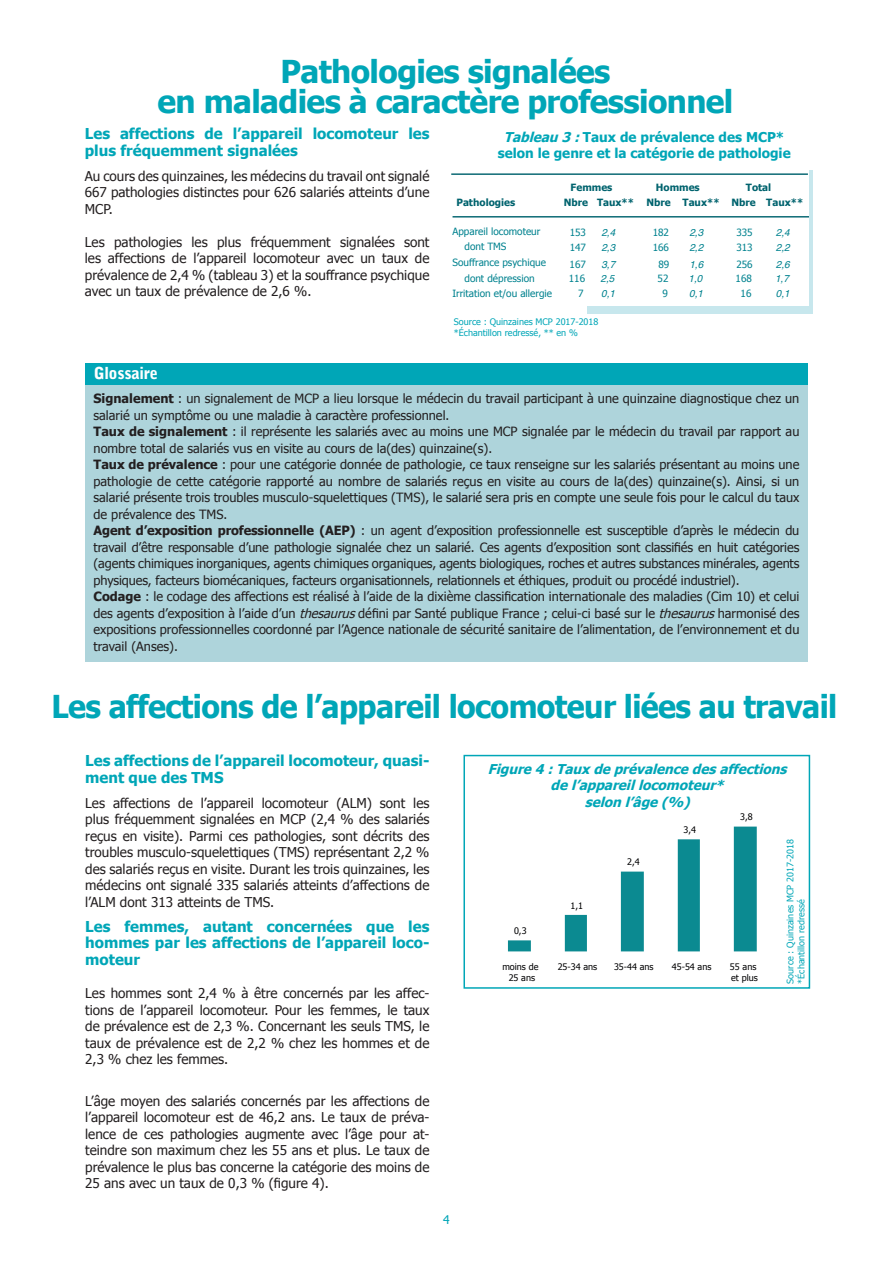
<style>
.page{position:relative;width:893px;height:1263px;background:#fff}
.page>*{position:absolute;margin:0;border:0;box-sizing:border-box;transform-origin:0 0}
.Titre_de_chapitre{font:700 31.5px "Tahoma";letter-spacing:-.02em;color:#00a6b7}
.Titre_de_chapitre-2{font:700 31.5px "Tahoma";letter-spacing:-.02em;color:#00a6b7;scale:.96 1}
.Titre_de_chapitre-3{font:900 16.5px "Bell Gothic Std";letter-spacing:-.02em;color:#fff}
.Exergue{font:700 15px/16.5px "Tahoma";color:#00a6b7}
.Texte_commentaire{font:13.5px/16.5px "Tahoma";color:#231f20;text-align:justify}
.Exergue-2{font:13.5px/16.5px "Tahoma";color:#231f20;text-align:justify}
.Titre_graphique{font:italic 700 13.5px "Tahoma";color:#00a6b7}
.Titre_graphique-2{font:700 13.5px "Tahoma";color:#00a6b7}
.Texte_commentaire-2{font:12.75px/16.5px "Tahoma";color:#231f20;text-align:justify}
.t1{font:12px "Tahoma";color:#00a6b7}
.t2{font:10.05px/14.7px "Tahoma";color:#00828f}
.t3{font:700 10.05px "Tahoma";color:#00636e}
.t4{font:italic 10.05px "Helvetica";color:#00828f}
.Titre_graphique-3{font:9px "Tahoma";color:#00a6b7}
.t5{font:9px/10.8px "Tahoma";color:#000002;text-align:center}
.s1{font-style:italic}
.s2{font-weight:700}
</style>
<div class="page">
<svg style="left:508px;top:826px;width:249px;height:125px"></svg>
<div style="left:463px;top:755px;width:347px;height:234px;border:2px solid #00a6b7"></div>
<div style="left:587px;top:170px;width:225px;height:144px;background:#c7e7ed"></div>
<div style="left:447px;top:167px;width:362px;height:138px;background:#fff"></div>
<hr style="left:452px;top:216px;width:357px;height:1px;background:#00636e">
<hr style="left:451px;top:173px;width:357px;height:2px;background:#00636e">
<div style="left:85px;top:385px;width:723px;height:276px;background:#aed4db"></div>
<div style="left:85px;top:363px;width:723px;height:22px;background:#00a6b7"></div>
<p class="Titre_de_chapitre" style="left:281px;top:49px;width:331px">Pathologies signalées</p>
<p class="Titre_de_chapitre" style="left:157px;top:79px;width:577px">en maladies à caractère professionnel</p>
<p class="Exergue" style="left:85px;top:124px;width:346px">Les affections de l’appareil locomoteur les plus fréquemment signalées</p>
<p class="Texte_commentaire" style="left:85px;top:167px;width:346px">Au cours des quinzaines, les médecins du travail ont signalé 667 pathologies distinctes pour 626 salariés atteints d’une MCP.</p>
<p class="Texte_commentaire" style="left:85px;top:233px;width:346px">Les pathologies les plus fréquemment signalées sont les affections de l’appareil locomoteur avec un taux de prévalence de 2,4 % (tableau 3) et la souffrance psychique avec un taux de prévalence de 2,6 %.</p>
<p class="Titre_de_chapitre-3" style="left:94px;top:363px;width:66px">Glossaire</p>
<p class="Titre_graphique-2" style="left:504px;top:128px;width:282px"><span class="s1">Tableau 3:</span>Taux de prévalence des MCP*</p>
<p class="Titre_graphique-2" style="left:498px;top:144px;width:294px">selon le genre et la catégorie de pathologie</p>
<p class="t3" style="left:456px;top:195px;width:60px">Pathologies</p>
<p class="t3" style="left:571px;top:180px;width:43px">Femmes</p>
<p class="t3" style="left:656px;top:180px;width:45px">Hommes</p>
<p class="t3" style="left:746px;top:180px;width:27px">Total</p>
<p class="t3" style="left:564px;top:196px;width:72px">Nbre Taux**</p>
<p class="t3" style="left:646px;top:195px;width:159px">Nbre Taux** Nbre Taux**</p>
<p class="t2" style="left:464px;top:224px;width:77px;text-indent:-12px">Appareil locomoteur dont TMS</p>
<p class="t2" style="left:452px;top:255px;width:95px">Souffrance psychique</p>
<p class="t2" style="left:452px;top:286px;width:101px">Irritation et/ou allergie</p>
<p class="t2" style="left:570px;top:224px;width:18px">153</p>
<p class="t4" style="left:601px;top:224px;width:15px">2,4</p>
<p class="t2" style="left:653px;top:224px;width:18px">182</p>
<p class="t4" style="left:689px;top:224px;width:15px">2,3</p>
<p class="t2" style="left:736px;top:224px;width:18px">335</p>
<p class="t4" style="left:776px;top:224px;width:15px">2,4</p>
<p class="t2" style="left:570px;top:239px;width:18px">147</p>
<p class="t4" style="left:601px;top:239px;width:15px">2,3</p>
<p class="t2" style="left:653px;top:239px;width:18px">166</p>
<p class="t4" style="left:689px;top:239px;width:15px">2,2</p>
<p class="t2" style="left:736px;top:239px;width:18px">313</p>
<p class="t4" style="left:776px;top:239px;width:15px">2,2</p>
<p class="t2" style="left:570px;top:256px;width:18px">167</p>
<p class="t4" style="left:601px;top:256px;width:15px">3,7</p>
<p class="t2" style="left:658px;top:256px;width:12px">89</p>
<p class="t4" style="left:689px;top:256px;width:15px">1,6</p>
<p class="t2" style="left:736px;top:256px;width:18px">256</p>
<p class="t4" style="left:776px;top:256px;width:15px">2,6</p>
<p class="t2" style="left:464px;top:270px;width:72px">dont dépression</p>
<p class="t2" style="left:569px;top:270px;width:18px">116</p>
<p class="t4" style="left:601px;top:270px;width:15px">2,5</p>
<p class="t2" style="left:658px;top:270px;width:12px">52</p>
<p class="t4" style="left:688px;top:270px;width:15px">1,0</p>
<p class="t2" style="left:736px;top:270px;width:18px">168</p>
<p class="t4" style="left:775px;top:270px;width:15px">1,7</p>
<p class="t2" style="left:578px;top:286px;width:7px">7</p>
<p class="t4" style="left:601px;top:286px;width:15px">0,1</p>
<p class="t2" style="left:663px;top:286px;width:7px">9</p>
<p class="t4" style="left:689px;top:286px;width:15px">0,1</p>
<p class="t2" style="left:740px;top:286px;width:12px">16</p>
<p class="t4" style="left:776px;top:286px;width:15px">0,1</p>
<p class="Titre_graphique-3" style="left:454px;top:316px;width:146px">Source : Quinzaines MCP 2017-2018</p>
<p class="Titre_graphique-3" style="left:454px;top:327px;width:125px">*Échantillon redressé, ** en %</p>
<p class="Texte_commentaire-2" style="left:94px;top:390px;width:707px"><span class="s2">Signalement</span> : un signalement de MCP a lieu lorsque le médecin du travail participant à une quinzaine diagnostique chez un salarié un symptôme ou une maladie à caractère professionnel.</p>
<p class="Texte_commentaire-2" style="left:94px;top:423px;width:707px"><span class="s2">Taux de signalement</span> : il représente les salariés avec au moins une MCP signalée par le médecin du travail par rapport au nombre total de salariés vus en visite au cours de la(des) quinzaine(s).</p>
<p class="Texte_commentaire-2" style="left:94px;top:456px;width:707px"><span class="s2">Taux de prévalence</span> : pour une catégorie donnée de pathologie, ce taux renseigne sur les salariés présentant au moins une pathologie de cette catégorie rapporté au nombre de salariés reçus en visite au cours de la(des) quinzaine(s). Ainsi, si un salarié présente trois troubles musculo-squelettiques (TMS), le salarié sera pris en compte une seule fois pour le calcul du taux de prévalence des TMS.</p>
<p class="Texte_commentaire-2" style="left:94px;top:522px;width:707px"><span class="s2">Agent d’exposition professionnelle (AEP)</span> : un agent d’exposition professionnelle est susceptible d’après le médecin du travail d’être responsable d’une pathologie signalée chez un salarié. Ces agents d’exposition sont classifiés en huit catégories (agents chimiques inorganiques, agents chimiques organiques, agents biologiques, roches et autres substances minérales, agents physiques, facteurs biomécaniques, facteurs organisationnels, relationnels et éthiques, produit ou procédé industriel).</p>
<p class="Texte_commentaire-2" style="left:94px;top:588px;width:707px"><span class="s2">Codage</span> : le codage des affections est réalisé à l’aide de la dixième classification internationale des maladies (Cim 10) et celui des agents d’exposition à l’aide d’un <span class="s1">thesaurus</span>défini par Santé publique France ; celui-ci basé sur le <span class="s1">thesaurus</span>harmonisé des expositions professionnelles coordonné par l’Agence nationale de sécurité sanitaire de l’alimentation, de l’environnement et du travail (Anses).</p>
<p class="Titre_de_chapitre-2" style="left:51px;top:685px;width:820px">Les affections de l’appareil locomoteur liées au travail</p>
<p class="Exergue" style="left:85px;top:752px;width:346px">Les affections de l’appareil locomoteur, quasi&shy;ment que des TMS</p>
<p class="Texte_commentaire" style="left:85px;top:794px;width:346px">Les affections de l’appareil locomoteur (ALM) sont les plus fréquemment signalées en MCP (2,4 % des salariés reçus en visite). Parmi ces pathologies, sont décrits des troubles musculo-squelettiques (TMS) représentant 2,2 % des salariés reçus en visite. Durant les trois quinzaines, les médecins ont signalé 335 salariés atteints d’affections de l’ALM dont 313 atteints de TMS.</p>
<p class="Exergue" style="left:85px;top:917px;width:346px;text-align:justify">Les femmes, autant concernées que les hommes par les affections de l’appareil loco&shy;moteur</p>
<p class="Exergue-2" style="left:85px;top:984px;width:346px">Les hommes sont 2,4 % à être concernés par les affec&shy;tions de l’appareil locomoteur. Pour les femmes, le taux de prévalence est de 2,3 %. Concernant les seuls TMS, le taux de prévalence est de 2,2 % chez les hommes et de 2,3 % chez les femmes.</p>
<p class="Texte_commentaire" style="left:85px;top:1092px;width:346px">L’âge moyen des salariés concernés par les affections de l’appareil locomoteur est de 46,2 ans. Le taux de préva&shy;lence de ces pathologies augmente avec l’âge pour at&shy;teindre son maximum chez les 55 ans et plus. Le taux de prévalence le plus bas concerne la catégorie des moins de 25 ans avec un taux de 0,3 % (figure 4).</p>
<p class="t1" style="left:443px;top:1212px;width:8px">4</p>
<p class="Titre_graphique" style="left:488px;top:760px;width:305px">Figure4:Tauxdeprévalencedesaffections</p>
<p class="Titre_graphique" style="left:551px;top:776px;width:179px">del’appareillocomoteur*</p>
<p class="Titre_graphique" style="left:585px;top:792px;width:111px">selon l’âge(%)</p>
<p class="t5" style="left:514px;top:925px;width:14px">0,3</p>
<p class="t5" style="left:570px;top:899px;width:14px">1,1</p>
<p class="t5" style="left:627px;top:856px;width:14px">2,4</p>
<p class="t5" style="left:684px;top:824px;width:14px">3,4</p>
<p class="t5" style="left:740px;top:811px;width:14px">3,8</p>
<p class="t5" style="left:502px;top:961px;width:38px">moins de<br>25 ans</p>
<p class="t5" style="left:558px;top:961px;width:41px">25-34 ans</p>
<p class="t5" style="left:614px;top:961px;width:41px">35-44 ans</p>
<p class="t5" style="left:672px;top:961px;width:41px">45-54 ans</p>
<p class="t5" style="left:730px;top:961px;width:29px;text-align:left">55 ans et plus</p>
<p class="Titre_graphique-3" style="left:784px;top:983px;width:146px;rotate:-90deg">Source : Quinzaines MCP 2017-2018</p>
<p class="Titre_graphique-3" style="left:795px;top:983px;width:86px;rotate:-90deg">*Échantillon redressé</p>
</div>
